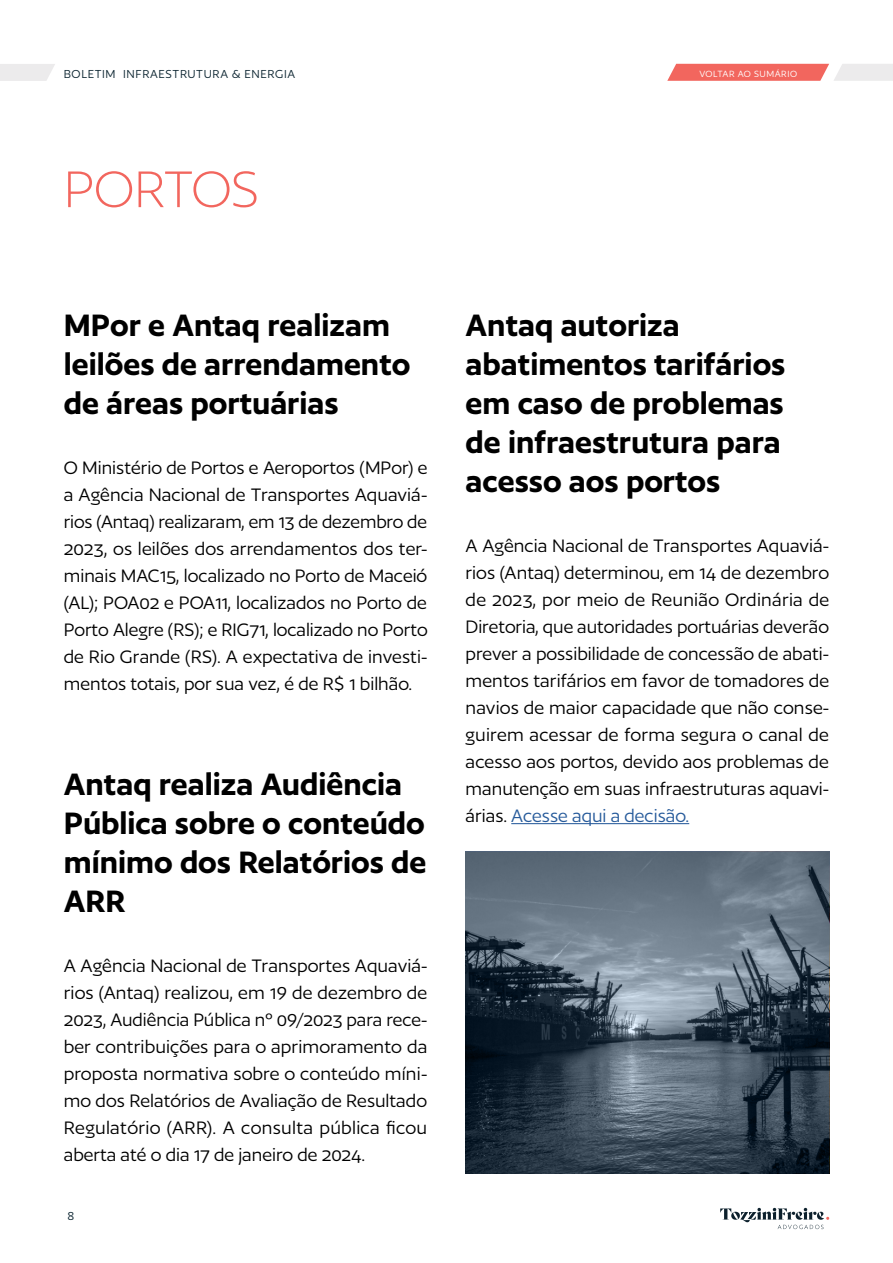
<style>
.page{position:relative;width:893px;height:1263px;background:#fff}
.page>*{position:absolute;margin:0;border:0;box-sizing:border-box;transform-origin:0 0}
.t1{font:300 60px "Author";letter-spacing:-.01em;color:#f2665e}
.t2{font:600 36px/39px "Author";color:#000}
.t3{font:21px/27px "Author";color:#000;text-align:justify}
.t4{font:13.5px "Author";letter-spacing:.05em;color:#0b2430}
.t5{font:10.5px "Author";letter-spacing:.05em;color:#fff}
.s1{color:#275b9b}
</style>
<div class="page">
<svg style="left:720px;top:1208px;width:109px;height:21px"></svg>
<svg style="left:0;top:64px;width:55px;height:17px"></svg>
<svg style="left:667px;top:64px;width:226px;height:17px;background:#f1938e"></svg>
<img style="left:466px;top:852px;width:363px;height:322px">
<hr style="left:511px;top:823px;width:178px;height:1px;background:#275b9b">
<p class="t4" style="left:64px;top:67px;width:233px">BOLETIM INFRAESTRUTURA &amp; ENERGIA</p>
<h1 class="t1" style="left:64px;top:159px;width:196px">PORTOS</h1>
<p class="t5" style="left:699px;top:68px;width:99px">VOLTAR AO SUMÁRIO</p>
<h2 class="t2" style="left:64px;top:305px;width:348px">MPor e Antaq realizam leilões de arrendamento de áreas portuárias</h2>
<h2 class="t2" style="left:466px;top:305px;width:321px">Antaq autoriza abatimentos tarifários em caso de problemas de infraestrutura para acesso aos portos</h2>
<p class="t3" style="left:64px;top:454px;width:365px">O Ministério de Portos e Aeroportos (MPor) e a Agência Nacional de Transportes Aquaviá&shy;rios (Antaq) realizaram, em 13 de dezembro de 2023, os leilões dos arrendamentos dos ter&shy;minais MAC15, localizado no Porto de Maceió (AL); POA02 e POA11, localizados no Porto de Porto Alegre (RS); e RIG71, localizado no Porto de Rio Grande (RS). A expectativa de investi&shy;mentos totais, por sua vez, é de R$ 1 bilhão.</p>
<p class="t3" style="left:466px;top:532px;width:365px">A Agência Nacional de Transportes Aquaviá&shy;rios (Antaq) determinou, em 14 de dezembro de 2023, por meio de Reunião Ordinária de Diretoria, que autoridades portuárias deverão prever a possibilidade de concessão de abati&shy;mentos tarifários em favor de tomadores de navios de maior capacidade que não conse&shy;guirem acessar de forma segura o canal de acesso aos portos, devido aos problemas de manutenção em suas infraestruturas aquavi&shy;árias. <span class="s1">Acesse aqui a decisão.</span></p>
<h2 class="t2" style="left:64px;top:764px;width:364px">Antaq realiza Audiência<br>Pública sobre o conteúdo mínimo dos Relatórios de<br>ARR</h2>
<p class="t3" style="left:64px;top:952px;width:365px">A Agência Nacional de Transportes Aquaviá&shy;rios (Antaq) realizou, em 19 de dezembro de 2023, Audiência Pública nº 09/2023 para rece&shy;ber contribuições para o aprimoramento da proposta normativa sobre o conteúdo míni&shy;mo dos Relatórios de Avaliação de Resultado Regulatório (ARR). A consulta pública ficou aberta até o dia 17 de janeiro de 2024.</p>
<p class="t4" style="left:68px;top:1209px;width:8px">8</p>
</div>
